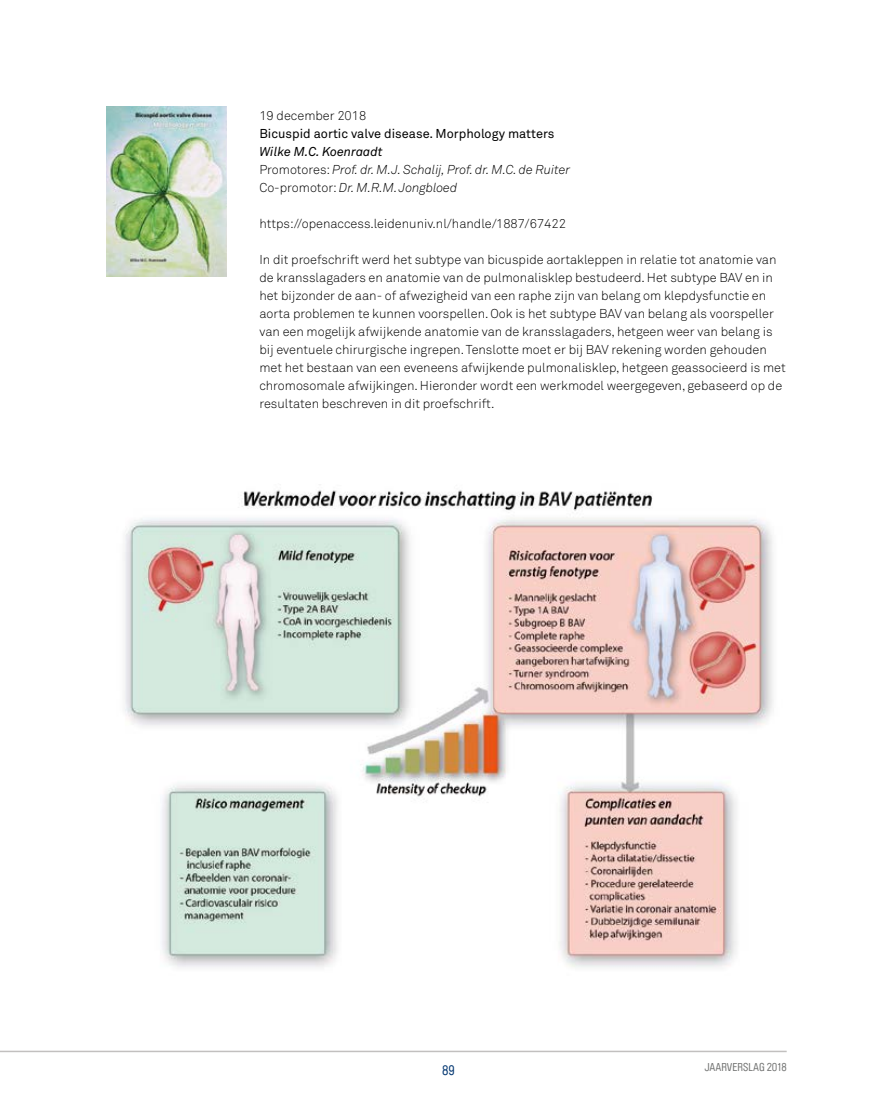
<style>
.page{position:relative;width:893px;height:1106px;background:#fff}
.page>*{position:absolute;margin:0;border:0;box-sizing:border-box;transform-origin:0 0}
.t1{font:13.5px "Brauer Neue";color:#003570}
.t2{font:300 12.75px/18px "Akkurat";color:#000}
.t3{font:italic 300 12.75px/18px "Akkurat";color:#000}
.t4{font:12.75px "Akkurat";color:#000}
.t5{font:11.25px "Brauer Neue";color:#727372}
.s1{font-weight:400}
.s2{font-style:normal}
</style>
<div class="page">
<hr style="left:0;top:1050px;width:787px;height:2px;background:#c2c0bf">
<img style="left:124px;top:490px;width:649px;height:478px">
<img style="left:106px;top:106px;width:121px;height:170px">
<p class="t2" style="left:259px;top:106px;width:108px">19 december 2018</p>
<p class="t4" style="left:259px;top:126px;width:297px">Bicuspid aortic valve disease. Morphology matters</p>
<p class="t3" style="left:259px;top:142px;width:312px"><span class="s1">Wilke M.C. Koenraadt<br></span><span class="s2">Promotores:</span> Prof. dr. M.J. Schalij, Prof. dr. M.C. de Ruiter<br><span class="s2">Co-promotor:</span> Dr. M.R.M. Jongbloed</p>
<p class="t2" style="left:259px;top:214px;width:308px">https://openaccess.leidenuniv.nl/handle/1887/67422</p>
<p class="t2" style="left:259px;top:250px;width:528px">In dit proefschrift werd het subtype van bicuspide aortakleppen in relatie tot anatomie van de kransslagaders en anatomie van de pulmonalisklep bestudeerd. Het subtype BAV en in het bijzonder de aan- of afwezigheid van een raphe zijn van belang om klepdysfunctie en aorta problemen te kunnen voorspellen. Ook is het subtype BAV van belang als voorspeller van een mogelijk afwijkende anatomie van de kransslagaders, hetgeen weer van belang is bij eventuele chirurgische ingrepen. Tenslotte moet er bij BAV rekening worden gehouden met het bestaan van een eveneens afwijkende pulmonalisklep, hetgeen geassocieerd is met chromosomale afwijkingen. Hieronder wordt een werkmodel weergegeven, gebaseerd op de resultaten beschreven in dit proefschrift.</p>
<p class="t1" style="left:442px;top:1062px;width:14px">89</p>
<p class="t5" style="left:704px;top:1060px;width:84px">JAARVERSLAG 2018</p>
</div>
